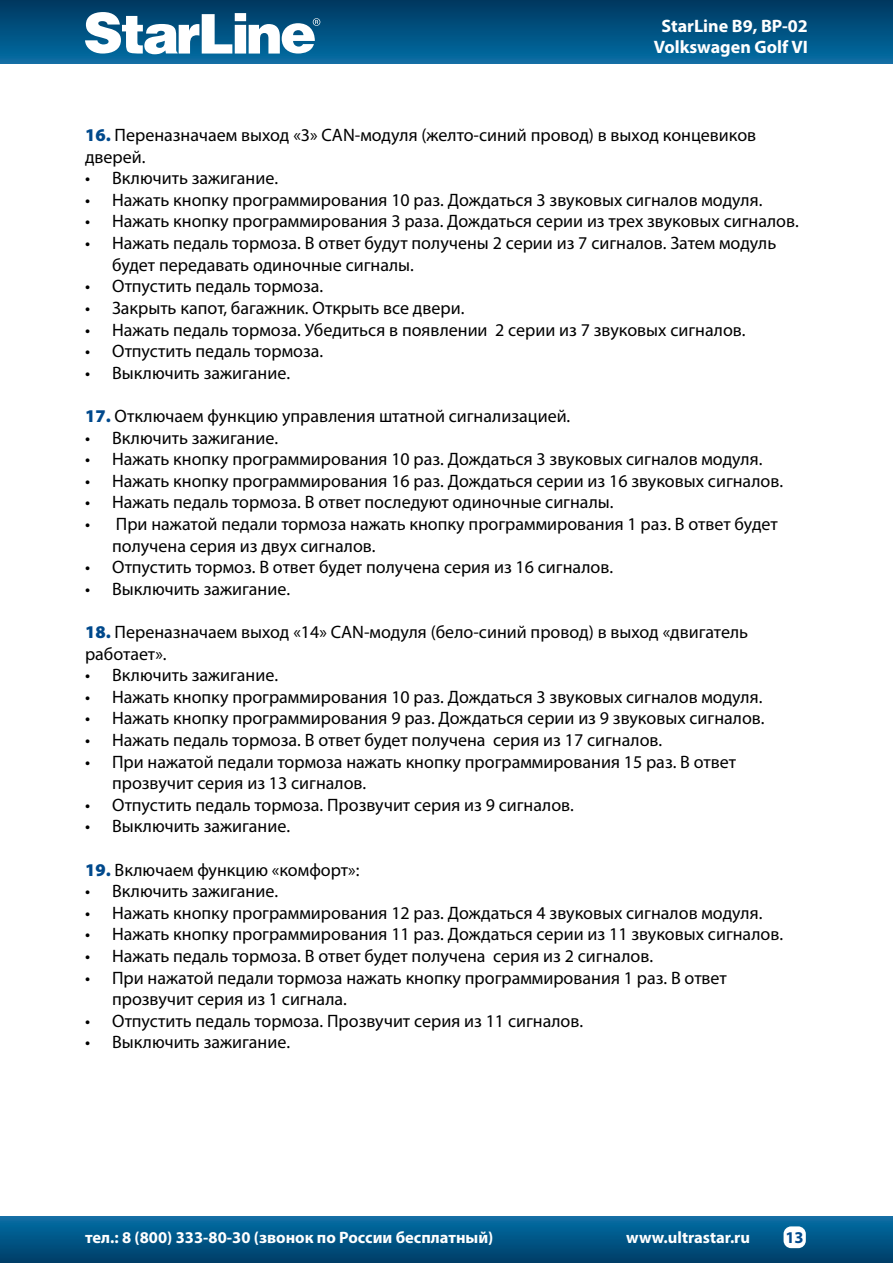
<style>
.page{position:relative;width:893px;height:1263px;background:#fff}
.page>*{position:absolute;margin:0;border:0;box-sizing:border-box;transform-origin:0 0}
.t1{font:18px/21.6px "Myriad Pro";color:#000}
.t2{font:700 18px/21.6px "Myriad Pro";color:#fff;text-align:center}
.t3{font:700 16.5px "Myriad Pro";color:#fff}
.t4{font:700 16.5px "Myriad Pro";color:#00498c}
.s1{font-weight:900;color:#00498c}
</style>
<div class="page">
<div style="left:0;top:0;width:893px;height:64px;background:linear-gradient(to bottom,#00375f,#066ea4)"></div>
<div style="left:0;top:1216px;width:893px;height:47px;background:linear-gradient(to bottom,#076fa7,#003d67)"></div>
<svg style="left:85px;top:12px;width:235px;height:42px"></svg>
<div style="left:783px;top:1226px;width:23px;height:22px;background:#fff;border-radius:8px"></div>
<p class="t2" style="left:654px;top:14px;width:156px">StarLine B9, BP-02<br>Volkswagen Golf VI</p>
<p class="t1" style="left:85px;top:124px;width:673px"><span class="s1">16.</span> Переназначаем выход «3» CAN-модуля (желто-синий провод) в выход концевиков дверей.</p>
<p class="t1" style="left:85px;top:167px;width:195px">• Включить зажигание.</p>
<p class="t1" style="left:85px;top:189px;width:679px">• Нажать кнопку программирования 10 раз. Дождаться 3 звуковых сигналов модуля.</p>
<p class="t1" style="left:85px;top:210px;width:715px">• Нажать кнопку программирования 3 раза. Дождаться серии из трех звуковых сигналов.</p>
<p class="t1" style="left:112px;top:232px;width:666px;text-indent:-27px">• Нажать педаль тормоза. В ответ будут получены 2 серии из 7 сигналов. Затем модуль будет передавать одиночные сигналы.</p>
<p class="t1" style="left:85px;top:275px;width:240px">• Отпустить педаль тормоза.</p>
<p class="t1" style="left:85px;top:297px;width:381px">• Закрыть капот, багажник. Открыть все двери.</p>
<p class="t1" style="left:85px;top:318px;width:662px">• Нажать педаль тормоза. Убедиться в появлении 2 серии из 7 звуковых сигналов.</p>
<p class="t1" style="left:85px;top:340px;width:240px">• Отпустить педаль тормоза.</p>
<p class="t1" style="left:85px;top:362px;width:207px">• Выключить зажигание.</p>
<p class="t1" style="left:85px;top:405px;width:487px"><span class="s1">17.</span> Отключаем функцию управления штатной сигнализацией.</p>
<p class="t1" style="left:85px;top:426px;width:195px">• Включить зажигание.</p>
<p class="t1" style="left:85px;top:448px;width:679px">• Нажать кнопку программирования 10 раз. Дождаться 3 звуковых сигналов модуля.</p>
<p class="t1" style="left:85px;top:470px;width:700px">• Нажать кнопку программирования 16 раз. Дождаться серии из 16 звуковых сигналов.</p>
<p class="t1" style="left:85px;top:491px;width:530px">• Нажать педаль тормоза. В ответ последуют одиночные сигналы.</p>
<p class="t1" style="left:112px;top:513px;width:667px;text-indent:-27px">• При нажатой педали тормоза нажать кнопку программирования 1 раз. В ответ будет получена серия из двух сигналов.</p>
<p class="t1" style="left:85px;top:556px;width:529px">• Отпустить тормоз. В ответ будет получена серия из 16 сигналов.</p>
<p class="t1" style="left:85px;top:578px;width:207px">• Выключить зажигание.</p>
<p class="t1" style="left:85px;top:621px;width:665px"><span class="s1">18.</span> Переназначаем выход «14» CAN-модуля (бело-синий провод) в выход «двигатель работает».</p>
<p class="t1" style="left:85px;top:664px;width:195px">• Включить зажигание.</p>
<p class="t1" style="left:85px;top:686px;width:679px">• Нажать кнопку программирования 10 раз. Дождаться 3 звуковых сигналов модуля.</p>
<p class="t1" style="left:85px;top:707px;width:681px">• Нажать кнопку программирования 9 раз. Дождаться серии из 9 звуковых сигналов.</p>
<p class="t1" style="left:85px;top:729px;width:579px">• Нажать педаль тормоза. В ответ будет получена серия из 17 сигналов.</p>
<p class="t1" style="left:112px;top:750px;width:626px;text-indent:-27px">• При нажатой педали тормоза нажать кнопку программирования 15 раз. В ответ прозвучит серия из 13 сигналов.</p>
<p class="t1" style="left:85px;top:794px;width:490px">• Отпустить педаль тормоза. Прозвучит серия из 9 сигналов.</p>
<p class="t1" style="left:85px;top:815px;width:207px">• Выключить зажигание.</p>
<p class="t1" style="left:85px;top:858px;width:276px"><span class="s1">19.</span> Включаем функцию «комфорт»:</p>
<p class="t1" style="left:85px;top:880px;width:195px">• Включить зажигание.</p>
<p class="t1" style="left:85px;top:902px;width:679px">• Нажать кнопку программирования 12 раз. Дождаться 4 звуковых сигналов модуля.</p>
<p class="t1" style="left:85px;top:923px;width:700px">• Нажать кнопку программирования 11 раз. Дождаться серии из 11 звуковых сигналов.</p>
<p class="t1" style="left:85px;top:945px;width:570px">• Нажать педаль тормоза. В ответ будет получена серия из 2 сигналов.</p>
<p class="t1" style="left:112px;top:966px;width:616px;text-indent:-27px">• При нажатой педали тормоза нажать кнопку программирования 1 раз. В ответ прозвучит серия из 1 сигнала.</p>
<p class="t1" style="left:85px;top:1010px;width:500px">• Отпустить педаль тормоза. Прозвучит серия из 11 сигналов.</p>
<p class="t1" style="left:85px;top:1031px;width:207px">• Выключить зажигание.</p>
<p class="t3" style="left:85px;top:1227px;width:410px">тел.: 8 (800) 333-80-30 (звонок по России бесплатный)</p>
<p class="t3" style="left:626px;top:1227px;width:125px">www.ultrastar.ru</p>
<p class="t4" style="left:785px;top:1226px;width:20px">13</p>
</div>
